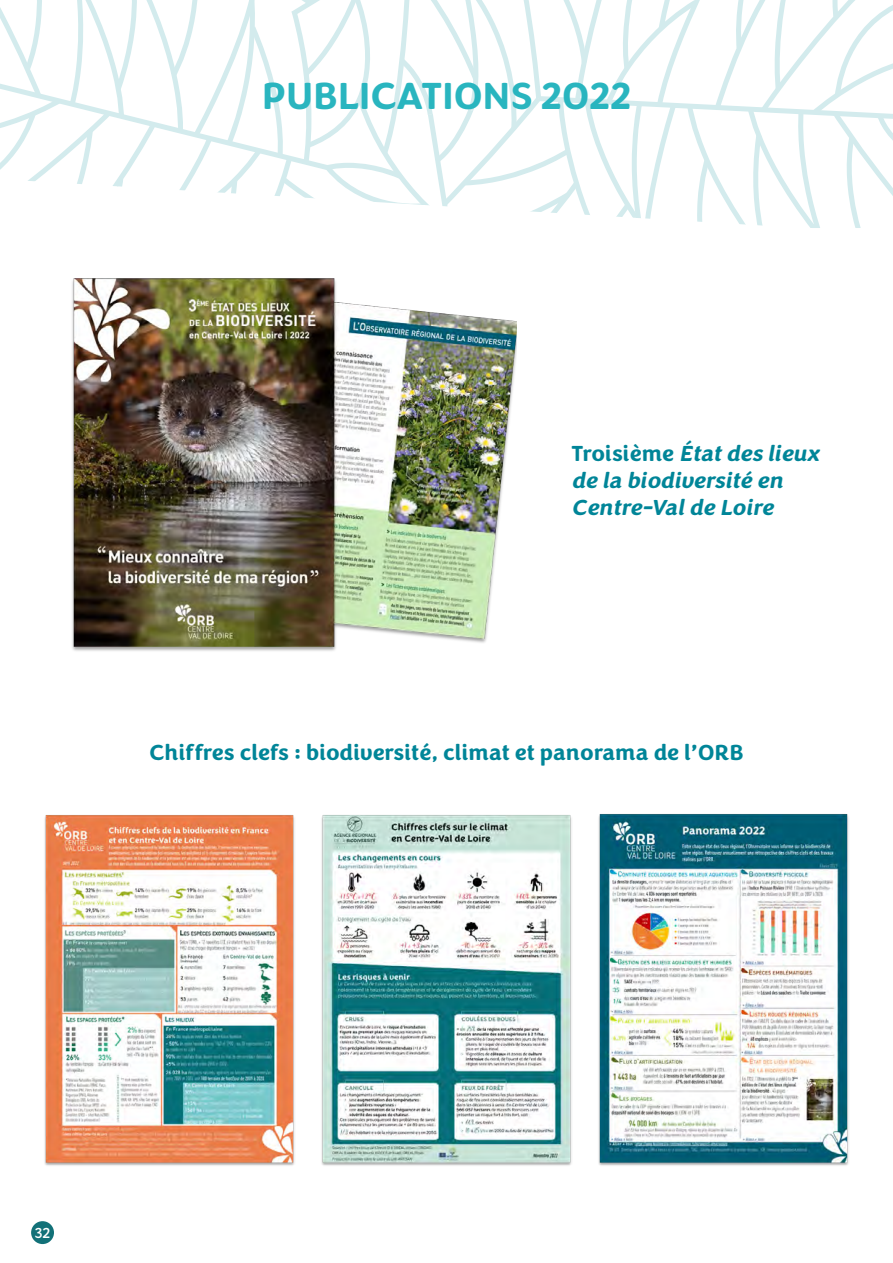
<style>
.page{position:relative;width:893px;height:1263px;background:#fff}
.page>*{position:absolute;margin:0;border:0;box-sizing:border-box;transform-origin:0 0}
.t1{font:700 39px "Congenial";color:#29b5bf}
.t2{font:italic 700 22.5px/27px "Congenial";color:#008598}
.t3{font:700 22.5px "Congenial";color:#008598}
.t4{font:15px "Congenial";color:#fff}
.s1{font-style:normal}
</style>
<div class="page">
<div style="left:31px;top:1221px;width:23px;height:23px;background:#127178;border-radius:50%"></div>
<svg style="left:0;top:0;width:893px;height:228px"></svg>
<img style="left:72px;top:278px;width:444px;height:373px">
<img style="left:44px;top:815px;width:251px;height:351px">
<img style="left:321px;top:815px;width:251px;height:351px">
<img style="left:598px;top:814px;width:251px;height:352px">
<p class="t1" style="left:262px;top:71px;width:371px">PUBLICATIONS 2022</p>
<p class="t2" style="left:572px;top:441px;width:254px"><span class="s1">T r o i s i è m e</span> Étatdes lieux de la biodiversité en<br>Centre-Valde Loire</p>
<p class="t3" style="left:149px;top:738px;width:596px">Chiffres clefs : biodiversité, climat et panorama de l’ORB</p>
<p class="t4" style="left:35px;top:1224px;width:17px">32</p>
</div>
